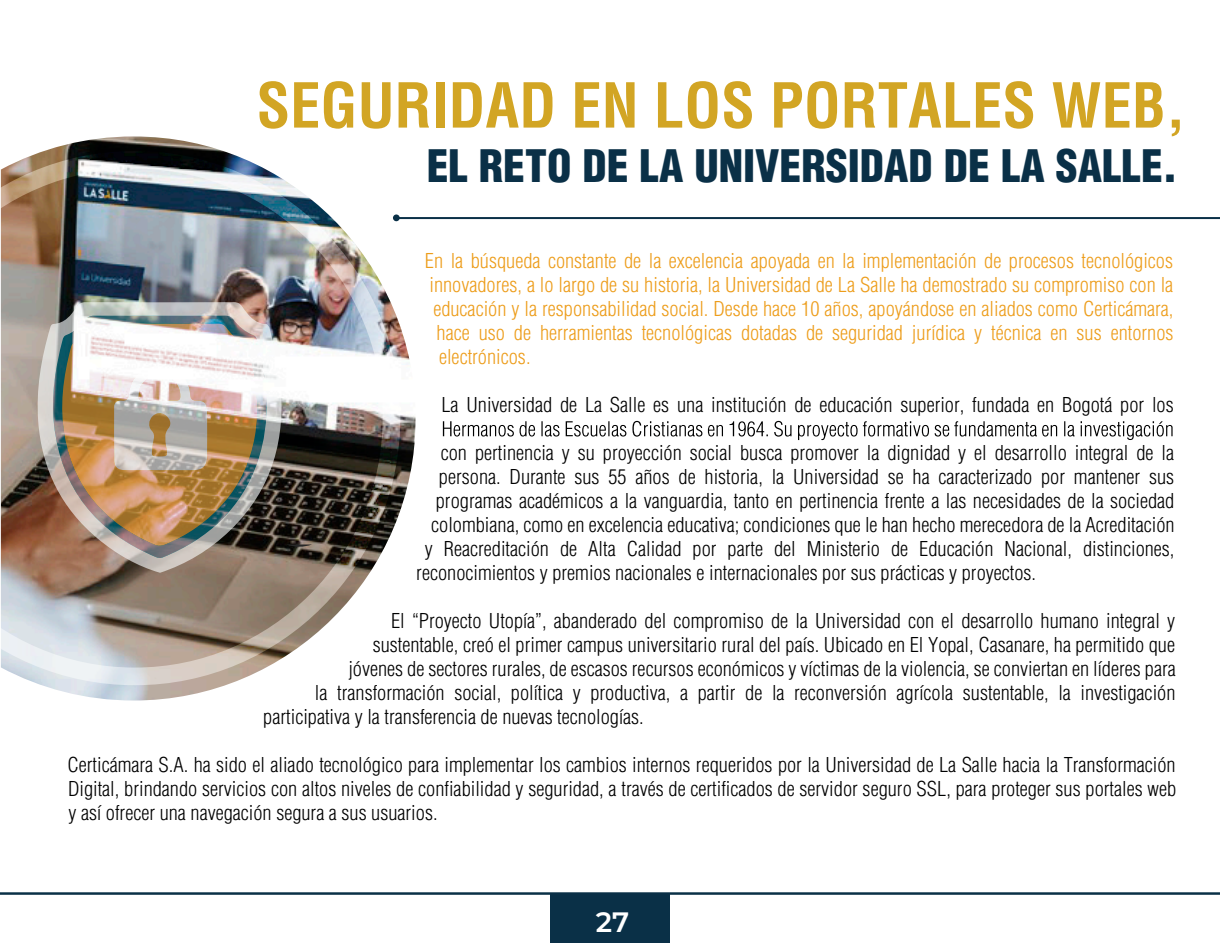
<style>
.page{position:relative;width:1220px;height:943px;background:#fff}
.page>*{position:absolute;margin:0;border:0;box-sizing:border-box;transform-origin:0 0}
.t1{font:700 condensed 60.4px "Helvetica LT Std";color:#d2a524}
.t2{font:900 condensed 43.6px "Helvetica LT Std";color:#0a3047}
.t3{font:600 28px "Montserrat";color:#fff}
.t4{font:300 condensed 20px/24px "Helvetica LT Std";color:#000101;text-align:justify}
.t5{font:300 condensed 20px "Helvetica LT Std";color:#ed9d1b}
</style>
<div class="page">
<hr style="left:395px;top:217px;width:824px;height:2px;background:#0a3047">
<img style="left:42px;top:136px;width:373px;height:564px">
<img style="left:0;top:151px;width:400px;height:534px">
<svg style="left:443px;top:421px;width:729px;height:19px"></svg>
<div style="left:550px;top:893px;width:120px;height:49px;background:#0a3047"></div>
<hr style="left:0;top:892px;width:1219px;height:2px;background:#0a3047">
<img style="left:38px;top:302px;width:243px;height:270px">
<img style="left:51px;top:315px;width:220px;height:243px">
<img style="left:59px;top:323px;width:201px;height:223px">
<h1 class="t1" style="left:256px;top:68px;width:930px">SEGURIDAD EN LOS PORTALES WEB,</h1>
<h2 class="t2" style="left:426px;top:138px;width:752px">EL RETO DE LA UNIVERSIDAD DE LA SALLE.</h2>
<p class="t5" style="left:425px;top:248px;width:749px">En la búsqueda constante de la excelencia apoyada en la implementación de procesos tecnológicos</p>
<p class="t5" style="left:429px;top:272px;width:745px">innovadores, a lo largo de su historia, la Universidad de La Salle ha demostrado su compromiso con la</p>
<p class="t5" style="left:433px;top:296px;width:741px">educación y la responsabilidad social. Desde hace 10 años, apoyándose en aliados como Certicámara,</p>
<p class="t5" style="left:436px;top:320px;width:738px">hace uso de herramientas tecnológicas dotadas de seguridad jurídica y técnica en sus entornos</p>
<p class="t5" style="left:439px;top:344px;width:93px">electrónicos.</p>
<p class="t4" style="left:441px;top:393px;width:733px">La Universidad de La Salle es una institución de educación superior, fundada en Bogotá por los</p>
<p class="t4" style="left:441px;top:441px;width:734px">con pertinencia y su proyección social busca promover la dignidad y el desarrollo integral de la</p>
<p class="t4" style="left:439px;top:465px;width:736px">persona. Durante sus 55 años de historia, la Universidad se ha caracterizado por mantener sus</p>
<p class="t4" style="left:436px;top:489px;width:740px">programas académicos a la vanguardia, tanto en pertinencia frente a las necesidades de la sociedad</p>
<p class="t4" style="left:431px;top:513px;width:745px">colombiana, como en excelencia educativa; condiciones que le han hecho merecedora de la Acreditación</p>
<p class="t4" style="left:425px;top:537px;width:751px">y Reacreditación de Alta Calidad por parte del Ministerio de Educación Nacional, distinciones,</p>
<p class="t4" style="left:416px;top:561px;width:621px">reconocimientos y premios nacionales e internacionales por sus prácticas y proyectos.</p>
<p class="t4" style="left:391px;top:609px;width:785px">El “Proyecto Utopía”, abanderado del compromiso de la Universidad con el desarrollo humano integral y</p>
<p class="t4" style="left:372px;top:633px;width:803px">sustentable, creó el primer campus universitario rural del país. Ubicado en El Yopal, Casanare, ha permitido que</p>
<p class="t4" style="left:348px;top:657px;width:828px">jóvenes de sectores rurales, de escasos recursos económicos y víctimas de la violencia, se conviertan en líderes para</p>
<p class="t4" style="left:315px;top:681px;width:862px">la transformación social, política y productiva, a partir de la reconversión agrícola sustentable, la investigación</p>
<p class="t4" style="left:263px;top:705px;width:382px">participativa y la transferencia de nuevas tecnologías.</p>
<p class="t4" style="left:67px;top:753px;width:1110px">Certicámara S.A. ha sido el aliado tecnológico para implementar los cambios internos requeridos por la Universidad de La Salle hacia la Transformación Digital, brindando servicios con altos niveles de confiabilidad y seguridad, a través de certificados de servidor seguro SSL, para proteger sus portales web y así ofrecer una navegación segura a sus usuarios.</p>
<h3 class="t3" style="left:595px;top:902px;width:35px">27</h3>
<h3 class="t3" style="left:599px;top:905px;width:21px">4</h3>
</div>
